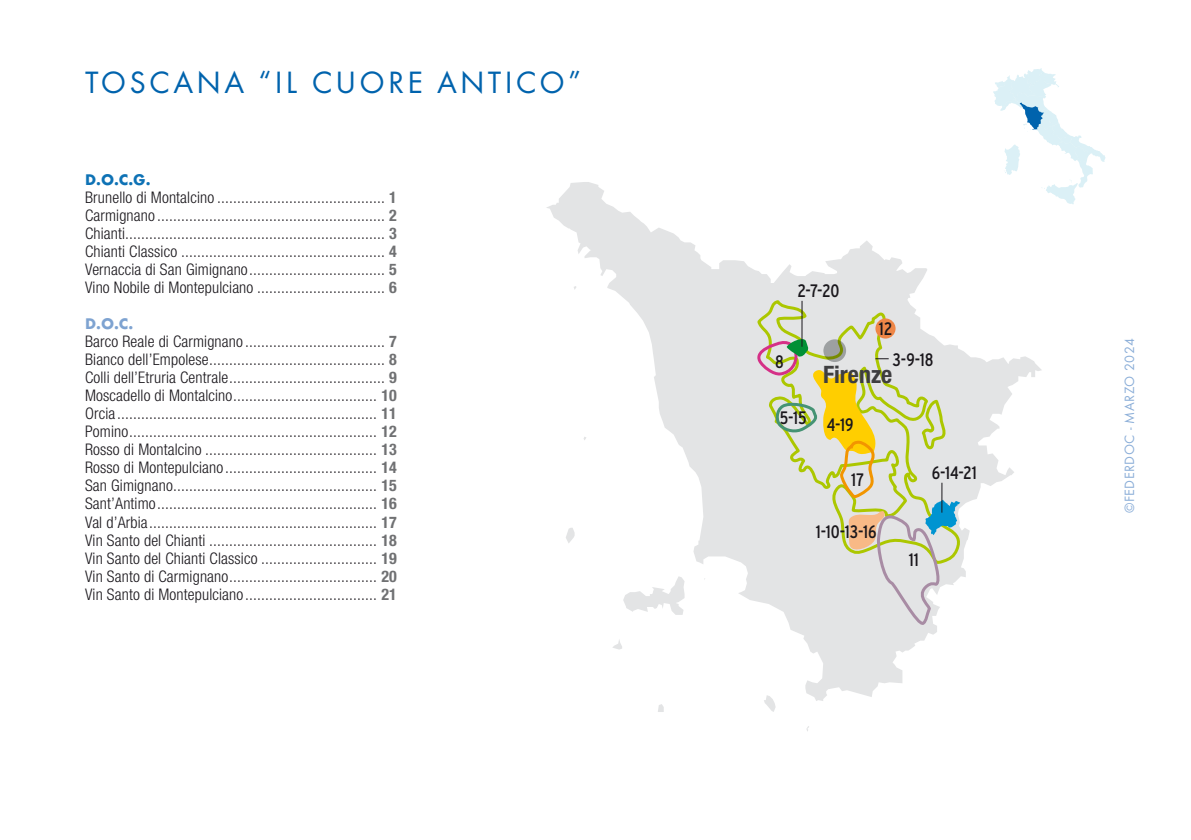
<style>
.page{position:relative;width:1191px;height:840px;background:#fff}
.page>*{position:absolute;margin:0;border:0;box-sizing:border-box;transform-origin:0 0}
.t1{font:32px "Futura T";letter-spacing:.1em;color:#0063ad}
.t2{font:700 condensed 24px "Helvetica Neue";color:#3e3e40}
.t3{font:condensed 18px "Interstate";color:#1a171c}
.t4{font:300 condensed 16px/18px "Helvetica Neue";letter-spacing:.01em;color:#1a171c;text-align:justify}
.t5{font:700 16px "Futura T";color:#0e72b5}
.t6{font:700 16px "Futura T";color:#7ea3d1}
.t7{font:14px "Futura T";letter-spacing:.03em;color:#8baed8}
.s1{font-weight:700;color:#707173}
</style>
<div class="page">
<svg style="left:993px;top:68px;width:112px;height:136px"></svg>
<svg style="left:546px;top:182px;width:496px;height:549px"></svg>
<svg style="left:755px;top:298px;width:210px;height:269px"></svg>
<div style="left:875px;top:318px;width:20px;height:20px;background:#ef8647;border-radius:50%"></div>
<svg style="left:754px;top:334px;width:206px;height:292px;background:#dcdcc4"></svg>
<hr style="left:801px;top:301px;width:1px;height:45px;background:#1a171c">
<svg style="left:823px;top:339px;width:23px;height:23px"></svg>
<h1 class="t1" style="left:85px;top:63px;width:497px">TOSCANA “IL CUORE ANTICO”</h1>
<p class="t5" style="left:85px;top:170px;width:67px">D.O.C.G.</p>
<p class="t4" style="left:85px;top:188px;width:313px">Brunello di Montalcino .......................................... <span class="s1">1<br></span>Carmignano ......................................................... <span class="s1">2<br></span>Chianti................................................................. <span class="s1">3<br></span>Chianti Classico ................................................... <span class="s1">4<br></span>Vernaccia di San Gimignano.................................. <span class="s1">5<br></span>Vino Nobile di Montepulciano ................................ <span class="s1">6</span></p>
<p class="t6" style="left:85px;top:314px;width:50px">D.O.C.</p>
<p class="t4" style="left:85px;top:332px;width:313px">Barco Reale di Carmignano ................................... <span class="s1">7<br></span>Bianco dell’Empolese............................................ <span class="s1">8<br></span>Colli dell’Etruria Centrale....................................... <span class="s1">9<br></span>Moscadello di Montalcino.................................... <span class="s1">10<br></span>Orcia................................................................. <span class="s1">11<br></span>Pomino.............................................................. <span class="s1">12<br></span>Rosso di Montalcino ........................................... <span class="s1">13<br></span>Rosso di Montepulciano...................................... <span class="s1">14<br></span>San Gimignano................................................... <span class="s1">15<br></span>Sant’Antimo....................................................... <span class="s1">16<br></span>Val d’Arbia......................................................... <span class="s1">17<br></span>Vin Santo del Chianti .......................................... <span class="s1">18<br></span>Vin Santo del Chianti Classico ............................. <span class="s1">19<br></span>Vin Santo di Carmignano..................................... <span class="s1">20<br></span>Vin Santo di Montepulciano................................. <span class="s1">21</span></p>
<p class="t3" style="left:775px;top:352px;width:10px">8</p>
<p class="t3" style="left:797px;top:280px;width:43px">2-7-20</p>
<p class="t3" style="left:879px;top:318px;width:15px">12</p>
<p class="t3" style="left:892px;top:349px;width:42px">3-9-18</p>
<h2 class="t2" style="left:823px;top:359px;width:71px">Firenze</h2>
<p class="t3" style="left:779px;top:411px;width:75px">5-15 4-19</p>
<p class="t3" style="left:851px;top:469px;width:14px">17</p>
<p class="t3" style="left:816px;top:521px;width:62px">1-10-13-16</p>
<p class="t3" style="left:931px;top:462px;width:47px">6-14-21</p>
<p class="t3" style="left:908px;top:549px;width:11px">11</p>
<p class="t7" style="left:1121px;top:513px;width:176px;rotate:-90deg">©FEDERDOC - MARZO 2024</p>
</div>
